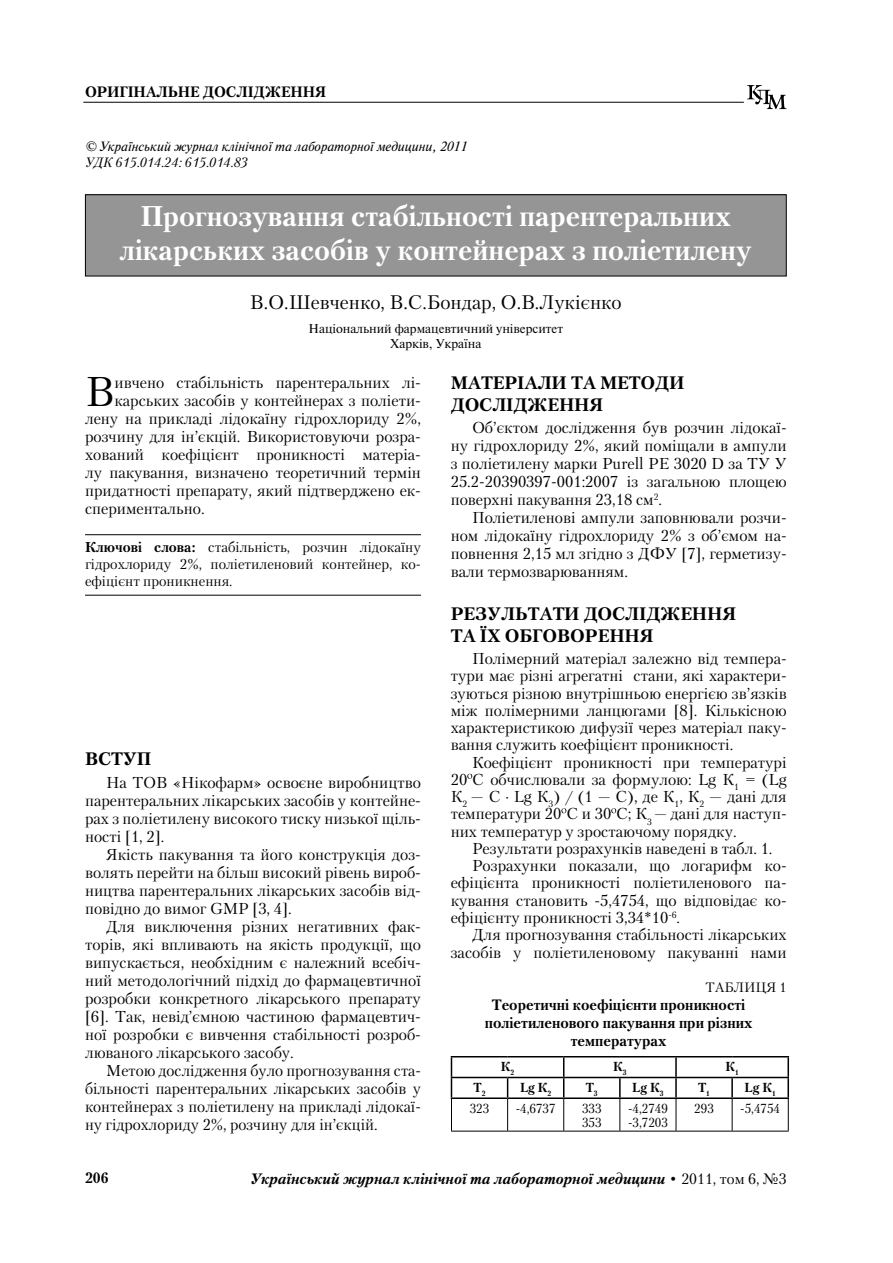
<style>
.page{position:relative;width:893px;height:1263px;background:#fff}
.page>*{position:absolute;margin:0;border:0;box-sizing:border-box;transform-origin:0 0}
.t1{font:41.4px "Petersburg C";color:#000}
.t2{font:700 28.5px/33.8px "Petersburg C";color:#fff;text-align:center}
.t3{font:19.5px "Petersburg C";color:#000}
.t4{font:700 18px "Petersburg C";color:#000}
.t5{font:15.75px/18px "Petersburg C";color:#000;text-align:justify}
.t6{font:700 15px/18px "Petersburg C";color:#000;text-align:center}
.t7{font:italic 700 15px "Petersburg C";color:#000}
.t8{font:14.25px/17.1px "Petersburg C";color:#000;text-align:justify}
.t9{font:italic 13.5px "Newton C";color:#000}
.t10{font:italic 13.5px "Petersburg C";color:#000}
.t11{font:13.5px "Petersburg C";color:#000}
.t12{font:13.05px/14.2px "Petersburg C";color:#000;scale:.95 1}
.t13{font:700 13.05px "Petersburg C";color:#000;scale:.95 1}
.t14{font:12.75px/15.3px "Newton C";color:#000;text-align:center}
.s1{font-weight:700}
.s2{font-weight:400;font-style:normal}
</style>
<div class="page">
<svg style="left:747px;top:85px;width:40px;height:24px"></svg>
<hr style="left:83px;top:102px;width:661px;height:1px;background:#000">
<div style="left:85px;top:195px;width:701px;height:81px;background:#959595"></div>
<div style="left:85px;top:194px;width:702px;height:82px;border:1px solid #000"></div>
<hr style="left:85px;top:534px;width:336px;height:1px;background:#000">
<hr style="left:85px;top:595px;width:336px;height:1px;background:#000">
<svg style="left:467px;top:774px;width:5px;height:5px"></svg>
<svg style="left:561px;top:808px;width:5px;height:5px"></svg>
<svg style="left:611px;top:808px;width:5px;height:5px"></svg>
<hr style="left:451px;top:1099px;width:1px;height:32px;background:#000">
<hr style="left:507px;top:1099px;width:1px;height:32px;background:#000">
<hr style="left:563px;top:1099px;width:1px;height:32px;background:#000">
<hr style="left:619px;top:1099px;width:1px;height:32px;background:#000">
<hr style="left:676px;top:1099px;width:1px;height:32px;background:#000">
<hr style="left:732px;top:1099px;width:1px;height:32px;background:#000">
<hr style="left:788px;top:1099px;width:1px;height:32px;background:#000">
<hr style="left:451px;top:1131px;width:57px;height:1px;background:#000">
<hr style="left:508px;top:1131px;width:56px;height:1px;background:#000">
<hr style="left:564px;top:1131px;width:56px;height:1px;background:#000">
<hr style="left:620px;top:1131px;width:56px;height:1px;background:#000">
<hr style="left:676px;top:1131px;width:56px;height:1px;background:#000">
<hr style="left:732px;top:1131px;width:57px;height:1px;background:#000">
<hr style="left:451px;top:1056px;width:57px;height:1px;background:#000">
<hr style="left:508px;top:1056px;width:56px;height:1px;background:#000">
<hr style="left:564px;top:1056px;width:56px;height:1px;background:#000">
<hr style="left:620px;top:1056px;width:56px;height:1px;background:#000">
<hr style="left:676px;top:1056px;width:56px;height:1px;background:#000">
<hr style="left:675px;top:1057px;width:2px;height:20px;background:#000">
<hr style="left:732px;top:1056px;width:57px;height:1px;background:#000">
<hr style="left:787px;top:1057px;width:2px;height:20px;background:#000">
<hr style="left:451px;top:1077px;width:57px;height:1px;background:#000">
<svg style="left:451px;top:1057px;width:1px;height:40px"></svg>
<hr style="left:508px;top:1077px;width:56px;height:1px;background:#000">
<svg style="left:507px;top:1078px;width:1px;height:19px"></svg>
<hr style="left:564px;top:1077px;width:56px;height:1px;background:#000">
<svg style="left:563px;top:1057px;width:1px;height:40px"></svg>
<hr style="left:620px;top:1077px;width:56px;height:1px;background:#000">
<svg style="left:619px;top:1078px;width:2px;height:19px"></svg>
<hr style="left:676px;top:1077px;width:56px;height:1px;background:#000">
<svg style="left:675px;top:1078px;width:2px;height:19px"></svg>
<hr style="left:732px;top:1077px;width:57px;height:1px;background:#000">
<svg style="left:731px;top:1078px;width:2px;height:19px"></svg>
<svg style="left:787px;top:1078px;width:2px;height:19px"></svg>
<hr style="left:451px;top:1097px;width:57px;height:2px;background:#000">
<hr style="left:508px;top:1097px;width:56px;height:2px;background:#000">
<hr style="left:564px;top:1097px;width:56px;height:2px;background:#000">
<hr style="left:620px;top:1097px;width:56px;height:2px;background:#000">
<hr style="left:676px;top:1097px;width:56px;height:2px;background:#000">
<hr style="left:732px;top:1097px;width:57px;height:2px;background:#000">
<p class="t6" style="left:85px;top:82px;width:243px">ОРИГIНАЛЬНЕ ДОСЛIДЖЕННЯ</p>
<p class="t9" style="left:85px;top:139px;width:383px">© Український журнал клiнiчної та лабораторної медицини, 2011</p>
<p class="t10" style="left:85px;top:155px;width:164px">УДК 615.014.24: 615.014.83</p>
<h2 class="t2" style="left:120px;top:200px;width:633px">Прогнозування стабiльностi парентеральних лiкарських засобiв у контейнерах з полiетилену</h2>
<p class="t3" style="left:250px;top:291px;width:373px">В.О.Шевченко, В.С.Бондар, О.В.Лукiєнко</p>
<p class="t14" style="left:309px;top:321px;width:256px">Нацiональний фармацевтичний унiверситет<br>Харкiв, Україна</p>
<h1 class="t1" style="left:85px;top:367px;width:31px">В</h1>
<p class="t5" style="left:114px;top:373px;width:308px">ивчено стабiльнiсть парентеральних лi-</p>
<p class="t4" style="left:451px;top:373px;width:31px">Матерiали</p>
<p class="t4" style="left:571px;top:373px;width:44px">та методи</p>
<p class="t4" style="left:451px;top:394px;width:15px">дослiдження</p>
<p class="t5" style="left:451px;top:419px;width:337px;text-indent:21px">Об’єктом дослiдження був розчин лiдокаї&shy;ну гiдрохлориду 2%, який помiщали в ампули з полiетилену марки Purell PE 3020 D за ТУ У 25.2-20390397-001:2007 iз загальною площею поверхнi пакування 23,18 см<sup>2</sup>.</p>
<p class="t5" style="left:451px;top:509px;width:337px;text-indent:21px">Полiетиленовi ампули заповнювали розчи&shy;ном лiдокаїну гiдрохлориду 2% з об’ємом на&shy;повнення 2,15 мл згiдно з ДФУ [7], герметизу&shy;вали термозварюванням.</p>
<p class="t4" style="left:451px;top:604px;width:27px">Результати</p>
<p class="t4" style="left:584px;top:604px;width:15px">дослiдження</p>
<p class="t4" style="left:451px;top:625px;width:69px">та їх обговорення</p>
<p class="t5" style="left:451px;top:650px;width:337px;line-height:17.2px;text-indent:21px">Полiмерний матерiал залежно вiд темпера&shy;тури має рiзнi агрегатнi стани, якi характери&shy;зуються рiзною внутрiшньою енергiєю зв’язкiв мiж полiмерними ланцюгами [8]. Кiлькiсною характеристикою дифузiї через матерiал паку&shy;вання служить коефiцiєнт проникностi.</p>
<p class="t5" style="left:451px;top:753px;width:337px;line-height:17.2px;text-indent:21px">Коефiцiєнт проникностi при температурi 20 С обчислювали за формулою: Lg К<sub>1</sub> = (Lg К<sub>2</sub> — С ∙ Lg К<sub>3</sub>) / (1 — С), де К<sub>1</sub>, К<sub>2</sub> — данi для температури 20 С и 30 С; К<sub>3</sub> — данi для наступ&shy;них температур у зростаючому порядку.</p>
<p class="t5" style="left:472px;top:839px;width:302px">Результати розрахункiв наведенi в табл. 1.</p>
<p class="t5" style="left:472px;top:856px;width:316px">Розрахунки показали, що логарифм ко-</p>
<p class="t5" style="left:451px;top:874px;width:337px">ефiцiєнта проникностi полiетиленового па-</p>
<p class="t5" style="left:451px;top:891px;width:337px">кування становить -5,4754, що вiдповiдає ко-</p>
<p class="t5" style="left:451px;top:908px;width:231px">ефiцiєнту проникностi 3,34*10<sup>-6</sup>.</p>
<p class="t5" style="left:472px;top:925px;width:316px">Для прогнозування стабiльностi лiкарських</p>
<p class="t5" style="left:451px;top:943px;width:337px">засобiв у полiетиленовому пакуваннi нами</p>
<p class="t11" style="left:705px;top:979px;width:21px">Таблиця</p>
<p class="t11" style="left:780px;top:979px;width:9px">1</p>
<p class="t6" style="left:485px;top:995px;width:269px">Теоретичнi коефiцiєнти проникностi полiетиленового пакування при рiзних температурах</p>
<p class="t13" style="left:501px;top:1059px;width:16px">К<sub>2</sub></p>
<p class="t13" style="left:613px;top:1059px;width:16px">К<sub>3</sub></p>
<p class="t13" style="left:725px;top:1059px;width:16px">К<sub>1</sub></p>
<p class="t13" style="left:474px;top:1080px;width:14px">Т<sub>2</sub></p>
<p class="t13" style="left:520px;top:1080px;width:34px">Lg К<sub>2</sub></p>
<p class="t13" style="left:586px;top:1080px;width:14px">Т<sub>3</sub></p>
<p class="t13" style="left:632px;top:1080px;width:34px">Lg К<sub>3</sub></p>
<p class="t13" style="left:698px;top:1080px;width:14px">Т<sub>1</sub></p>
<p class="t13" style="left:744px;top:1080px;width:34px">Lg К<sub>1</sub></p>
<p class="t12" style="left:470px;top:1101px;width:22px">323</p>
<p class="t12" style="left:516px;top:1101px;width:43px">-4,6737</p>
<p class="t12" style="left:582px;top:1101px;width:22px">333<br>353</p>
<p class="t12" style="left:628px;top:1101px;width:43px">-4,2749 -3,7203</p>
<p class="t12" style="left:694px;top:1101px;width:22px">293</p>
<p class="t12" style="left:740px;top:1101px;width:43px">-5,4754</p>
<p class="t5" style="left:114px;top:391px;width:308px">карських засобiв у контейнерах з полiети-</p>
<p class="t5" style="left:85px;top:409px;width:337px">лену на прикладi лiдокаїну гiдрохлориду 2%,</p>
<p class="t5" style="left:85px;top:427px;width:337px">розчину для iн’єкцiй. Використовуючи розра-</p>
<p class="t5" style="left:85px;top:445px;width:337px">хований коефiцiєнт проникностi матерiа-</p>
<p class="t5" style="left:85px;top:463px;width:337px">лу пакування, визначено теоретичний термiн</p>
<p class="t5" style="left:85px;top:481px;width:337px">придатностi препарату, який пiдтверджено ек-</p>
<p class="t5" style="left:85px;top:499px;width:121px">спериментально.</p>
<p class="t8" style="left:85px;top:538px;width:337px"><span class="s1">Ключовi слова:</span> стабiльнiсть, розчин лiдокаїну гiдрохлориду 2%, полiетиленовий контейнер, ко&shy;ефiцiєнт проникнення.</p>
<p class="t4" style="left:85px;top:749px;width:27px">Вступ</p>
<p class="t5" style="left:85px;top:773px;width:337px;text-indent:21px">На ТОВ «Нiкофарм» освоєне виробництво парентеральних лiкарських засобiв у контейне&shy;рах з полiетилену високого тиску низької щiль&shy;ностi [1, 2].</p>
<p class="t5" style="left:85px;top:845px;width:337px;text-indent:21px">Якiсть пакування та його конструкцiя доз&shy;волять перейти на бiльш високий рiвень вироб&shy;ництва парентеральних лiкарських засобiв вiд&shy;повiдно до вимог GMP [3, 4].</p>
<p class="t5" style="left:85px;top:917px;width:337px;text-indent:21px">Для виключення рiзних негативних фак&shy;торiв, якi впливають на якiсть продукцiї, що випускається, необхiдним є належний всебiч&shy;ний методологiчний пiдхiд до фармацевтичної розробки конкретного лiкарського препарату [6]. Так, невiд’ємною частиною фармацевтич&shy;ної розробки є вивчення стабiльностi розроб&shy;люваного лiкарського засобу.</p>
<p class="t5" style="left:85px;top:1061px;width:337px;text-indent:21px">Метою дослiдження було прогнозування ста&shy;бiльностi парентеральних лiкарських засобiв у контейнерах з полiетилену на прикладi лiдокаї&shy;ну гiдрохлориду 2%, розчину для iн’єкцiй.</p>
<p class="t6" style="left:85px;top:1169px;width:25px">206</p>
<p class="t7" style="left:250px;top:1170px;width:538px">Український журнал клiнiчної та лабораторної медицини <span class="s2">• 2011, том 6, №3</span></p>
</div>
